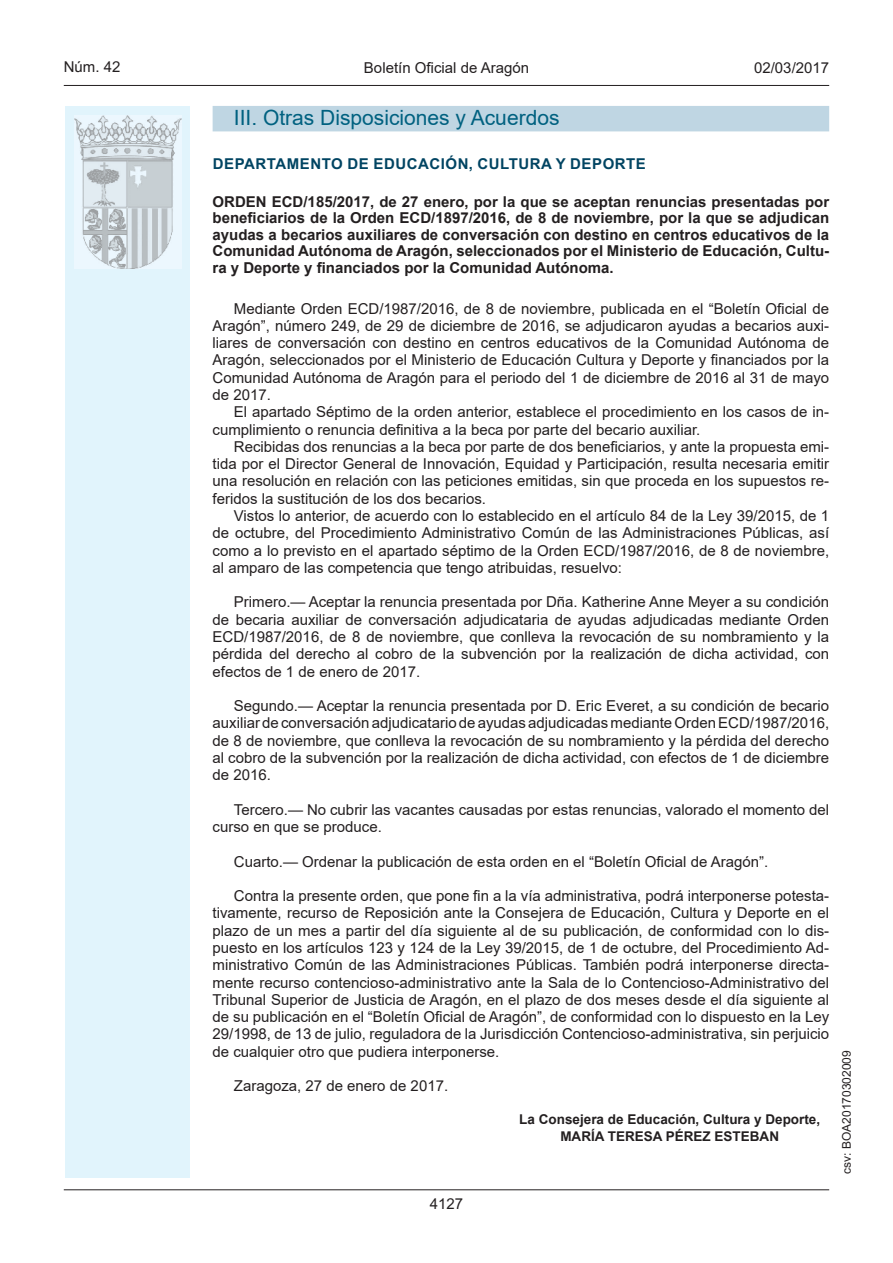
<style>
.page{position:relative;width:893px;height:1263px;background:#fff}
.page>*{position:absolute;margin:0;border:0;box-sizing:border-box;transform-origin:0 0}
.Titulo_sec{font:21px "Arial";color:#006180}
.inicio_de_parrafo{font:15px/17.2px "Arial";color:#231f20;text-align:justify}
.Titulo_text{font:700 15px/16.5px "Arial";color:#231f20;text-align:justify}
.emisor_text{font:15px "Arial Bold MT2";letter-spacing:.035em;color:#004462}
.estilo_head-c{font:15px "Arial";color:#231f20}
.estilo_head-d{font:15px "Arial MT2";color:#231f20}
.estilo_head-i{font:15px "Arial MT2";color:#231f20}
.numero_pagina{font:15px "Arial MT2";color:#231f20}
.firma_der{font:700 13.5px "Arial";color:#231f20}
.firma_der-2{font:13.5px "Arial Bold MT2";color:#231f20}
.estilo_head-i-2{font:12px "Arial MT2";color:#231f20}
.s1{font-family:"Arial Bold MT2";font-weight:400}
</style>
<div class="page">
<div style="left:65px;top:106px;width:125px;height:1072px;background:#e1f4fc"></div>
<img style="left:75px;top:115px;width:106px;height:153px">
<hr style="left:64px;top:85px;width:765px;height:1px;background:#231f20">
<hr style="left:64px;top:1189px;width:765px;height:1px;background:#231f20">
<div style="left:213px;top:106px;width:616px;height:25px;background:#bfd6e3"></div>
<p class="estilo_head-i" style="left:64px;top:57px;width:58px">Núm. 42</p>
<p class="estilo_head-c" style="left:364px;top:57px;width:167px">Boletín Oficial de Aragón</p>
<p class="estilo_head-d" style="left:754px;top:57px;width:77px">02/03/2017</p>
<p class="Titulo_sec" style="left:234px;top:103px;width:327px">III. Otras Disposiciones y Acuerdos</p>
<p class="emisor_text" style="left:213px;top:153px;width:435px">DEPARTAMENTO DE EDUCACIÓN, CULTURA Y DEPORTE</p>
<p class="Titulo_text" style="left:213px;top:194px;width:618px"><span class="s1">ORDEN ECD/185/2017, de 27 enero, por la que se aceptan renuncias presentadas por </span>beneficiarios de la Orden ECD/1897/2016, de 8 de noviembre, por la que se adjudican ayudas a becarios auxiliares de conversación con destino en centros educativos de la Comunidad Autónoma de Aragón, seleccionados por el Ministerio de Educación, Cultu&shy;ra y Deporte y financiados por la Comunidad Autónoma.</p>
<p class="inicio_de_parrafo" style="left:213px;top:300px;width:618px;text-indent:21px">Mediante Orden ECD/1987/2016, de 8 de noviembre, publicada en el “Boletín Oficial de Aragón”, número 249, de 29 de diciembre de 2016, se adjudicaron ayudas a becarios auxi&shy;liares de conversación con destino en centros educativos de la Comunidad Autónoma de Aragón, seleccionados por el Ministerio de Educación Cultura y Deporte y financiados por la Comunidad Autónoma de Aragón para el periodo del 1 de diciembre de 2016 al 31 de mayo de 2017.</p>
<p class="inicio_de_parrafo" style="left:213px;top:403px;width:618px;text-indent:21px">El apartado Séptimo de la orden anterior, establece el procedimiento en los casos de in&shy;cumplimiento o renuncia definitiva a la beca por parte del becario auxiliar.</p>
<p class="inicio_de_parrafo" style="left:213px;top:438px;width:618px;text-indent:21px">Recibidas dos renuncias a la beca por parte de dos beneficiarios, y ante la propuesta emi&shy;tida por el Director General de Innovación, Equidad y Participación, resulta necesaria emitir una resolución en relación con las peticiones emitidas, sin que proceda en los supuestos re&shy;feridos la sustitución de los dos becarios.</p>
<p class="inicio_de_parrafo" style="left:213px;top:507px;width:618px;text-indent:21px">Vistos lo anterior, de acuerdo con lo establecido en el artículo 84 de la Ley 39/2015, de 1 de octubre, del Procedimiento Administrativo Común de las Administraciones Públicas, así como a lo previsto en el apartado séptimo de la Orden ECD/1987/2016, de 8 de noviembre, al amparo de las competencia que tengo atribuidas, resuelvo:</p>
<p class="inicio_de_parrafo" style="left:213px;top:593px;width:618px;text-indent:21px">Primero.— Aceptar la renuncia presentada por Dña. Katherine Anne Meyer a su condición de becaria auxiliar de conversación adjudicataria de ayudas adjudicadas mediante Orden ECD/1987/2016, de 8 de noviembre, que conlleva la revocación de su nombramiento y la pérdida del derecho al cobro de la subvención por la realización de dicha actividad, con efectos de 1 de enero de 2017.</p>
<p class="inicio_de_parrafo" style="left:213px;top:697px;width:618px;text-indent:21px">Segundo.— Aceptar la renuncia presentada por D. Eric Everet, a su condición de becario auxiliar de conversación adjudicatario de ayudas adjudicadas mediante Orden ECD/1987/2016, de 8 de noviembre, que conlleva la revocación de su nombramiento y la pérdida del derecho al cobro de la subvención por la realización de dicha actividad, con efectos de 1 de diciembre de 2016.</p>
<p class="inicio_de_parrafo" style="left:213px;top:801px;width:618px;text-indent:21px">Tercero.— No cubrir las vacantes causadas por estas renuncias, valorado el momento del curso en que se produce.</p>
<p class="inicio_de_parrafo" style="left:234px;top:853px;width:536px">Cuarto.— Ordenar la publicación de esta orden en el “Boletín Oficial de Aragón”.</p>
<p class="inicio_de_parrafo" style="left:213px;top:887px;width:618px;text-indent:21px">Contra la presente orden, que pone fin a la vía administrativa, podrá interponerse potesta&shy;tivamente, recurso de Reposición ante la Consejera de Educación, Cultura y Deporte en el plazo de un mes a partir del día siguiente al de su publicación, de conformidad con lo dis&shy;puesto en los artículos 123 y 124 de la Ley 39/2015, de 1 de octubre, del Procedimiento Ad&shy;ministrativo Común de las Administraciones Públicas. También podrá interponerse directa&shy;mente recurso contencioso-administrativo ante la Sala de lo Contencioso-Administrativo del Tribunal Superior de Justicia de Aragón, en el plazo de dos meses desde el día siguiente al de su publicación en el “Boletín Oficial de Aragón”, de conformidad con lo dispuesto en la Ley 29/1998, de 13 de julio, reguladora de la Jurisdicción Contencioso-administrativa, sin perjuicio de cualquier otro que pudiera interponerse.</p>
<p class="inicio_de_parrafo" style="left:234px;top:1077px;width:216px">Zaragoza, 27 de enero de 2017.</p>
<p class="firma_der" style="left:519px;top:1110px;width:302px">La Consejera de Educación, Cultura y Deporte,</p>
<p class="firma_der-2" style="left:560px;top:1126px;width:220px">MARÍA TERESA PÉREZ ESTEBAN</p>
<p class="numero_pagina" style="left:430px;top:1193px;width:35px">4127</p>
<p class="estilo_head-i-2" style="left:838px;top:1174px;width:125px;rotate:-90deg">csv: BOA20170302009</p>
</div>
